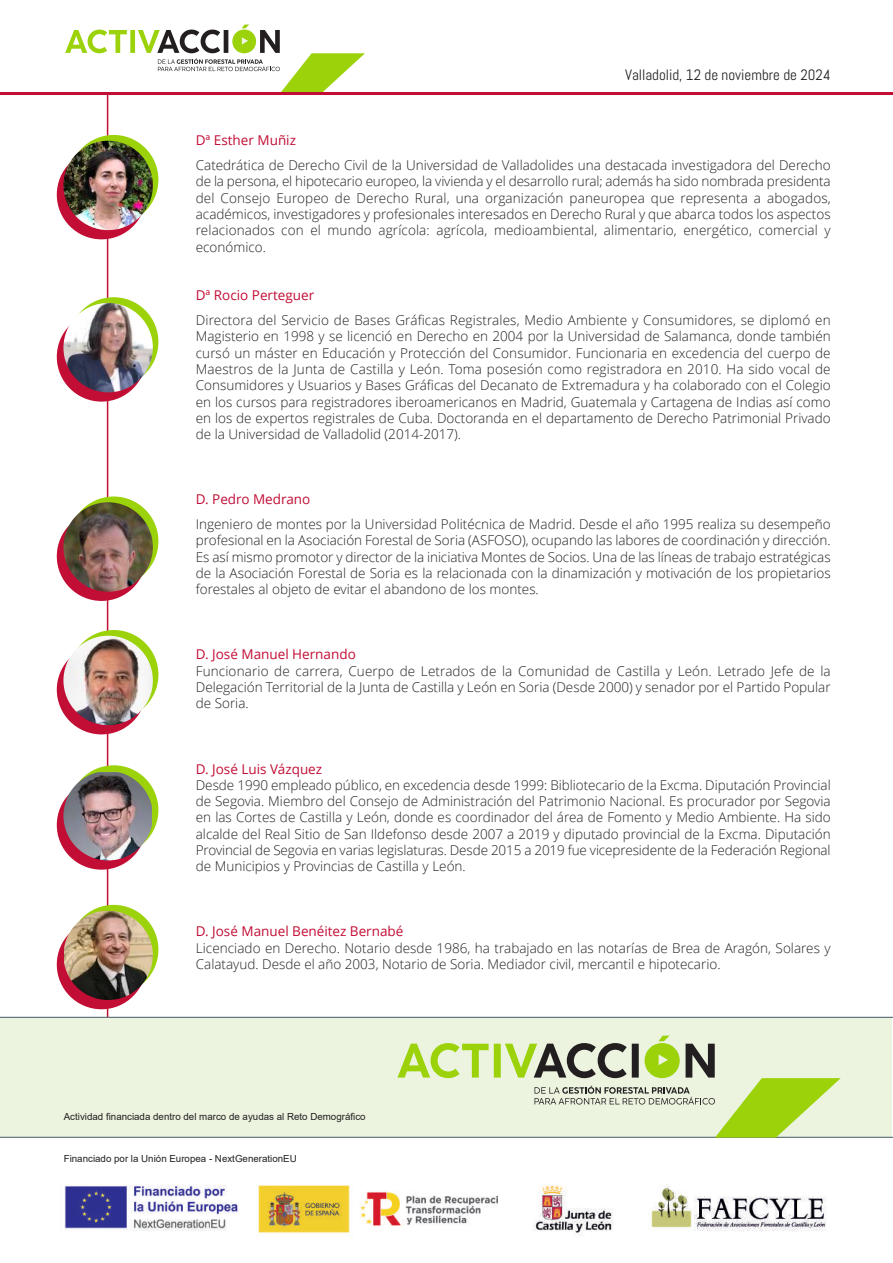
<style>
.page{position:relative;width:893px;height:1263px;background:#fff}
.page>*{position:absolute;margin:0;border:0;box-sizing:border-box;transform-origin:0 0}
.t1{font:15px "Abel";color:#231f20}
.t2{font:300 13.5px/16.4px "Open Sans";color:#231f20;text-align:justify}
.t3{font:13.5px "Open Sans";color:#c20d34}
.t4{font:9.75px "Arial";color:#231f20}
</style>
<div class="page">
<hr style="left:107px;top:94px;width:1px;height:952px;background:#c20d34">
<div style="left:0;top:1017px;width:892px;height:120px;background:#ecf4e0"></div>
<img style="left:64px;top:1184px;width:763px;height:53px">
<hr style="left:0;top:1137px;width:893px;height:1px;background:#455a64">
<hr style="left:0;top:1017px;width:893px;height:1px;background:#455a64">
<svg style="left:397px;top:1036px;width:444px;height:101px"></svg>
<svg style="left:65px;top:25px;width:300px;height:67px"></svg>
<hr style="left:0;top:92px;width:893px;height:3px;background:#c20d34">
<div style="left:57px;top:645px;width:89px;height:89px;background:#c20d34;border-radius:50%"></div>
<div style="left:69px;top:630px;width:89px;height:89px;background:#9bd20a;border-radius:50%"></div>
<img style="left:63px;top:636px;width:90px;height:89px;border-radius:50%">
<div style="left:57px;top:780px;width:89px;height:90px;background:#c20d34;border-radius:50%"></div>
<svg style="left:69px;top:765px;width:89px;height:90px"></svg>
<img style="left:63px;top:772px;width:89px;height:88px;border-radius:50%">
<div style="left:57px;top:920px;width:89px;height:89px;background:#c20d34;border-radius:50%"></div>
<div style="left:69px;top:905px;width:89px;height:89px;background:#9bd20a;border-radius:50%"></div>
<img style="left:64px;top:911px;width:89px;height:89px;border-radius:50%">
<div style="left:57px;top:511px;width:89px;height:90px;background:#c20d34;border-radius:50%"></div>
<div style="left:69px;top:496px;width:89px;height:90px;background:#9bd20a;border-radius:50%"></div>
<img style="left:63px;top:502px;width:90px;height:90px;border-radius:50%">
<div style="left:57px;top:312px;width:89px;height:90px;background:#c20d34;border-radius:50%"></div>
<div style="left:69px;top:297px;width:89px;height:90px;background:#9bd20a;border-radius:50%"></div>
<img style="left:63px;top:303px;width:90px;height:89px;border-radius:50%">
<div style="left:57px;top:150px;width:89px;height:89px;background:#c20d34;border-radius:50%"></div>
<div style="left:69px;top:135px;width:89px;height:89px;background:#9bd20a;border-radius:50%"></div>
<img style="left:63px;top:141px;width:90px;height:89px;border-radius:50%">
<p class="t1" style="left:625px;top:66px;width:207px">Valladolid, 12 de noviembre de 2024</p>
<p class="t3" style="left:196px;top:131px;width:102px">Dª Esther Muñiz</p>
<p class="t2" style="left:196px;top:157px;width:636px">Catedrática de Derecho Civil de la Universidad de Valladolides una destacada investigadora del Derecho de la persona, el hipotecario europeo, la vivienda y el desarrollo rural; además ha sido nombrada presidenta del Consejo Europeo de Derecho Rural, una organización paneuropea que representa a abogados, académicos, investigadores y profesionales interesados en Derecho Rural y que abarca todos los aspectos relacionados con el mundo agrícola: agrícola, medioambiental, alimentario, energético, comercial y económico.</p>
<p class="t3" style="left:196px;top:286px;width:120px">Dª Rocio Perteguer</p>
<p class="t2" style="left:196px;top:312px;width:636px">Directora del Servicio de Bases Gráficas Registrales, Medio Ambiente y Consumidores, se diplomó en Magisterio en 1998 y se licenció en Derecho en 2004 por la Universidad de Salamanca, donde también cursó un máster en Educación y Protección del Consumidor. Funcionaria en excedencia del cuerpo de Maestros de la Junta de Castilla y León. Toma posesión como registradora en 2010. Ha sido vocal de Consumidores y Usuarios y Bases Gráficas del Decanato de Extremadura y ha colaborado con el Colegio en los cursos para registradores iberoamericanos en Madrid, Guatemala y Cartagena de Indias así como en los de expertos registrales de Cuba. Doctoranda en el departamento de Derecho Patrimonial Privado de la Universidad de Valladolid (2014-2017).</p>
<p class="t3" style="left:196px;top:490px;width:116px">D. Pedro Medrano</p>
<p class="t2" style="left:196px;top:516px;width:636px">Ingeniero de montes por la Universidad Politécnica de Madrid. Desde el año 1995 realiza su desempeño profesional en la Asociación Forestal de Soria (ASFOSO), ocupando las labores de coordinación y dirección.<br>Es así mismo promotor y director de la iniciativa Montes de Socios. Una de las líneas de trabajo estratégicas de la Asociación Forestal de Soria es la relacionada con la dinamización y motivación de los propietarios forestales al objeto de evitar el abandono de los montes.</p>
<p class="t3" style="left:196px;top:645px;width:162px">D. José Manuel Hernando</p>
<p class="t2" style="left:196px;top:662px;width:636px">Funcionario de carrera, Cuerpo de Letrados de la Comunidad de Castilla y León. Letrado Jefe de la Delegación Territorial de la Junta de Castilla y León en Soria (Desde 2000) y senador por el Partido Popular de Soria.</p>
<p class="t3" style="left:196px;top:759px;width:128px">D. José Luis Vázquez</p>
<p class="t2" style="left:196px;top:776px;width:636px">Desde 1990 empleado público, en excedencia desde 1999: Bibliotecario de la Excma. Diputación Provincial de Segovia. Miembro del Consejo de Administración del Patrimonio Nacional. Es procurador por Segovia en las Cortes de Castilla y León, donde es coordinador del área de Fomento y Medio Ambiente. Ha sido alcalde del Real Sitio de San Ildefonso desde 2007 a 2019 y diputado provincial de la Excma. Diputación Provincial de Segovia en varias legislaturas. Desde 2015 a 2019 fue vicepresidente de la Federación Regional de Municipios y Provincias de Castilla y León.</p>
<p class="t3" style="left:196px;top:922px;width:209px">D. José Manuel Benéitez Bernabé</p>
<p class="t2" style="left:196px;top:939px;width:636px">Licenciado en Derecho. Notario desde 1986, ha trabajado en las notarías de Brea de Aragón, Solares y<br>Calatayud. Desde el año 2003, Notario de Soria. Mediador civil, mercantil e hipotecario.</p>
<p class="t4" style="left:64px;top:1111px;width:303px">Actividad financiada dentro del marco de ayudas al Reto Demográfico</p>
<p class="t4" style="left:64px;top:1153px;width:235px">Financiado por la Unión Europea - NextGenerationEU</p>
</div>
